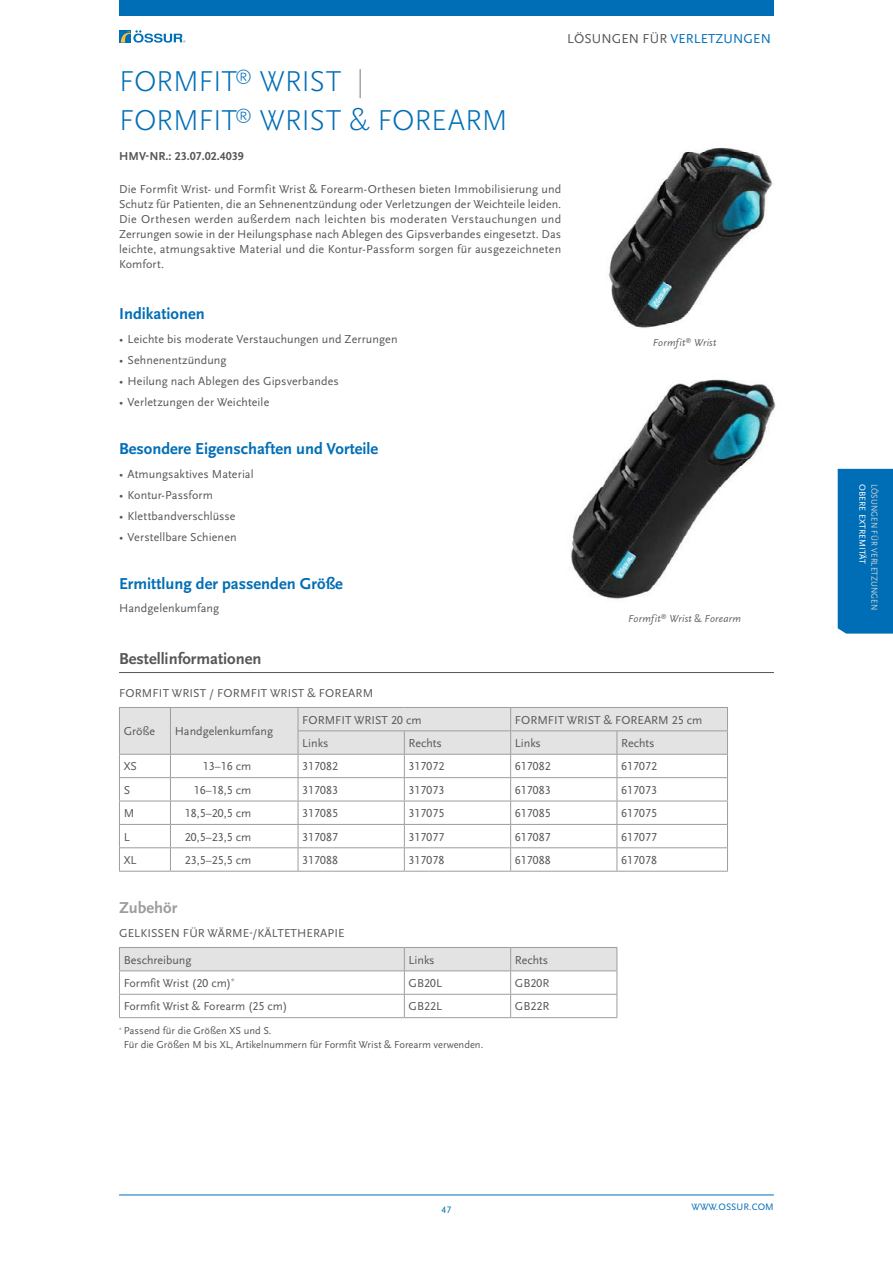
<style>
.page{position:relative;width:893px;height:1263px;background:#fff}
.page>*{position:absolute;margin:0;border:0;box-sizing:border-box;transform-origin:0 0}
.Header_1_Product_Blu{font:300 30px "Scala Sans Pro";letter-spacing:-.01em;color:#006eb6}
.Header_2_Zwischenübe{font:700 16.5px "Scala Sans Pro";color:#006eb6}
.Header_2_Bestellinfo{font:700 16.5px "Scala Sans Pro";color:#575756}
.Header_2_Zubehör{font:700 16.5px "Scala Sans Pro";color:#9d9d9c}
.t1{font:13.5px "Scala Sans Pro";letter-spacing:.01em;color:#006eb6}
.Text_Produktbeschrei{font:12px/15px "Scala Sans Pro";letter-spacing:.01em;color:#575756;text-align:justify}
.Tabelle_Beschriftung{font:12px "Scala Sans Pro";color:#575756}
.Tabelle_Inhalt{font:12px "Scala Sans Pro";color:#575756}
.Tabelle_Überschrift{font:12px "Scala Sans Pro";letter-spacing:.01em;color:#575756}
.Header_3_HMV-Nummer{font:700 12px "Scala Sans Pro";color:#575756}
.Text_ohne_Einzug{font:12px "Scala Sans Pro";letter-spacing:.01em;color:#575756}
.Tabelle_Inhalt-2{font:10.5px/13.5px "Scala Sans Pro";color:#575756}
.Text_Fußnote{font:italic 10.5px "Scala Sans Pro";letter-spacing:.02em;color:#646363}
.t2{font:9.75px "Scala Sans Pro";letter-spacing:.01em;color:#006eb6}
.t3{font:9px "Scala Sans Pro";letter-spacing:.01em;color:#d0d0d0;scale:.93 1}
.t4{font:9px "Scala Sans Pro";letter-spacing:.01em;color:#fff}
.s1{color:#575756}
.s2{color:#9d9d9c}
.s3{font-style:normal}
.s4{font-size:11.7px}
</style>
<div class="page">
<hr style="left:119px;top:1195px;width:655px;height:1px;background:#006eb6">
<svg style="left:119px;top:30px;width:12px;height:13px"></svg>
<svg style="left:121px;top:30px;width:64px;height:13px"></svg>
<div style="left:119px;top:0;width:655px;height:16px;background:#006eb6"></div>
<hr style="left:119px;top:672px;width:655px;height:1px;background:#575756">
<hr style="left:119px;top:871px;width:51px;height:1px;background:#9d9d9c">
<hr style="left:170px;top:871px;width:128px;height:1px;background:#9d9d9c">
<hr style="left:298px;top:871px;width:106px;height:1px;background:#9d9d9c">
<hr style="left:404px;top:871px;width:107px;height:1px;background:#9d9d9c">
<hr style="left:511px;top:871px;width:106px;height:1px;background:#9d9d9c">
<hr style="left:617px;top:871px;width:111px;height:1px;background:#9d9d9c">
<svg style="left:119px;top:707px;width:609px;height:164px"></svg>
<hr style="left:119px;top:1017px;width:285px;height:1px;background:#9d9d9c">
<svg style="left:119px;top:947px;width:499px;height:70px"></svg>
<hr style="left:404px;top:1017px;width:107px;height:1px;background:#9d9d9c">
<hr style="left:511px;top:1017px;width:106px;height:1px;background:#9d9d9c">
<img style="left:571px;top:379px;width:205px;height:220px">
<img style="left:608px;top:147px;width:165px;height:181px">
<div style="left:838px;top:469px;width:55px;height:165px;background:#006eb6"></div>
<p class="t1" style="left:567px;top:31px;width:205px"><span class="s1">LÖSUNGEN FÜR</span> VERLETZUNGEN</p>
<p class="Header_1_Product_Blu" style="left:119px;top:64px;width:246px">FORMFIT<sup>®</sup> WRIST <span class="s2">|</span></p>
<p class="Header_1_Product_Blu" style="left:119px;top:103px;width:390px">FORMFIT<sup>®</sup> WRIST &amp; FOREARM</p>
<p class="Header_3_HMV-Nummer" style="left:119px;top:149px;width:126px">HMV-NR.: 23.07.02.4039</p>
<p class="Text_Produktbeschrei" style="left:119px;top:181px;width:444px">Die Formfit Wrist- und Formfit Wrist &amp; Forearm-Orthesen bieten Immobilisierung und Schutz für Patienten, die an Sehnenentzündung oder Verletzungen der Weichteile leiden.<br>Die Orthesen werden außerdem nach leichten bis moderaten Verstauchungen und Zerrungen sowie in der Heilungsphase nach Ablegen des Gipsverbandes eingesetzt. Das leichte, atmungsaktive Material und die Kontur-Passform sorgen für ausgezeichneten Komfort.</p>
<p class="Header_2_Zwischenübe" style="left:119px;top:304px;width:87px">Indikationen</p>
<p class="Text_Produktbeschrei" style="left:119px;top:331px;width:280px">• Leichte bis moderate Verstauchungen und Zerrungen</p>
<p class="Text_Produktbeschrei" style="left:119px;top:352px;width:109px">• Sehnenentzündung</p>
<p class="Text_Produktbeschrei" style="left:119px;top:373px;width:221px">• Heilung nach Ablegen des Gipsverbandes</p>
<p class="Text_Produktbeschrei" style="left:119px;top:394px;width:152px">• Verletzungen der Weichteile</p>
<p class="Header_2_Zwischenübe" style="left:119px;top:439px;width:261px">Besondere Eigenschaften und Vorteile</p>
<p class="Text_Produktbeschrei" style="left:119px;top:466px;width:136px">• Atmungsaktives Material</p>
<p class="Text_Produktbeschrei" style="left:119px;top:487px;width:95px">• Kontur-Passform</p>
<p class="Text_Produktbeschrei" style="left:119px;top:508px;width:118px">• Klettbandverschlüsse</p>
<p class="Text_Produktbeschrei" style="left:119px;top:529px;width:119px">• Verstellbare Schienen</p>
<p class="Header_2_Zwischenübe" style="left:119px;top:574px;width:225px">Ermittlung der passenden Größe</p>
<p class="Text_ohne_Einzug" style="left:119px;top:601px;width:102px">Handgelenkumfang</p>
<p class="Header_2_Bestellinfo" style="left:119px;top:649px;width:144px">Bestellinformationen</p>
<p class="Tabelle_Überschrift" style="left:119px;top:686px;width:256px">FORMFIT WRIST / FORMFIT WRIST &amp; FOREARM</p>
<p class="Tabelle_Inhalt" style="left:124px;top:724px;width:33px">Größe</p>
<p class="Tabelle_Inhalt" style="left:175px;top:724px;width:100px">Handgelenkumfang</p>
<p class="Text_Fußnote" style="left:653px;top:336px;width:65px">Formfit<sup>®</sup> Wrist</p>
<p class="Text_Fußnote" style="left:628px;top:612px;width:114px">Formfit<sup>®</sup> Wrist <span class="s3">&amp;</span> Forearm</p>
<p class="Tabelle_Inhalt" style="left:302px;top:713px;width:121px">FORMFIT WRIST 20 cm</p>
<p class="Tabelle_Inhalt" style="left:515px;top:713px;width:189px">FORMFIT WRIST &amp; FOREARM 25 cm</p>
<p class="Tabelle_Inhalt" style="left:302px;top:736px;width:28px">Links</p>
<p class="Tabelle_Inhalt" style="left:409px;top:736px;width:35px">Rechts</p>
<p class="Tabelle_Inhalt" style="left:515px;top:736px;width:28px">Links</p>
<p class="Tabelle_Inhalt" style="left:621px;top:736px;width:35px">Rechts</p>
<p class="Tabelle_Beschriftung" style="left:124px;top:759px;width:15px">XS</p>
<p class="Tabelle_Beschriftung" style="left:203px;top:759px;width:50px">13<span class="s4">–</span>16 cm</p>
<p class="Tabelle_Beschriftung" style="left:302px;top:759px;width:37px">317082</p>
<p class="Tabelle_Beschriftung" style="left:409px;top:759px;width:37px">317072</p>
<p class="Tabelle_Beschriftung" style="left:515px;top:759px;width:37px">617082</p>
<p class="Tabelle_Beschriftung" style="left:621px;top:759px;width:37px">617072</p>
<p class="Tabelle_Beschriftung" style="left:124px;top:783px;width:8px">S</p>
<p class="Tabelle_Beschriftung" style="left:194px;top:783px;width:59px">16<span class="s4">–</span>18,5 cm</p>
<p class="Tabelle_Beschriftung" style="left:302px;top:783px;width:37px">317083</p>
<p class="Tabelle_Beschriftung" style="left:409px;top:783px;width:37px">317073</p>
<p class="Tabelle_Beschriftung" style="left:515px;top:783px;width:37px">617083</p>
<p class="Tabelle_Beschriftung" style="left:621px;top:783px;width:37px">617073</p>
<p class="Tabelle_Beschriftung" style="left:124px;top:806px;width:12px">M</p>
<p class="Tabelle_Beschriftung" style="left:185px;top:806px;width:68px">18,5<span class="s4">–</span>20,5 cm</p>
<p class="Tabelle_Beschriftung" style="left:302px;top:806px;width:37px">317085</p>
<p class="Tabelle_Beschriftung" style="left:409px;top:806px;width:37px">317075</p>
<p class="Tabelle_Beschriftung" style="left:515px;top:806px;width:37px">617085</p>
<p class="Tabelle_Beschriftung" style="left:621px;top:806px;width:37px">617075</p>
<p class="Tabelle_Beschriftung" style="left:124px;top:830px;width:7px">L</p>
<p class="Tabelle_Beschriftung" style="left:185px;top:830px;width:68px">20,5<span class="s4">–</span>23,5 cm</p>
<p class="Tabelle_Beschriftung" style="left:302px;top:830px;width:37px">317087</p>
<p class="Tabelle_Beschriftung" style="left:409px;top:830px;width:37px">317077</p>
<p class="Tabelle_Beschriftung" style="left:515px;top:830px;width:37px">617087</p>
<p class="Tabelle_Beschriftung" style="left:621px;top:830px;width:37px">617077</p>
<p class="Tabelle_Beschriftung" style="left:124px;top:853px;width:14px">XL</p>
<p class="Tabelle_Beschriftung" style="left:185px;top:853px;width:68px">23,5<span class="s4">–</span>25,5 cm</p>
<p class="Tabelle_Beschriftung" style="left:302px;top:853px;width:37px">317088</p>
<p class="Tabelle_Beschriftung" style="left:409px;top:853px;width:37px">317078</p>
<p class="Tabelle_Beschriftung" style="left:515px;top:853px;width:37px">617088</p>
<p class="Tabelle_Beschriftung" style="left:621px;top:853px;width:37px">617078</p>
<p class="Header_2_Zubehör" style="left:119px;top:898px;width:60px">Zubehör</p>
<p class="Tabelle_Überschrift" style="left:119px;top:926px;width:227px">GELKISSEN FÜR WÄRME-/KÄLTETHERAPIE</p>
<p class="Tabelle_Inhalt" style="left:124px;top:953px;width:69px">Beschreibung</p>
<p class="Tabelle_Inhalt" style="left:409px;top:953px;width:28px">Links</p>
<p class="Tabelle_Inhalt" style="left:515px;top:953px;width:35px">Rechts</p>
<p class="Tabelle_Beschriftung" style="left:124px;top:976px;width:112px">Formfit Wrist (20 cm)<sup>*</sup></p>
<p class="Tabelle_Beschriftung" style="left:409px;top:976px;width:35px">GB20L</p>
<p class="Tabelle_Beschriftung" style="left:515px;top:976px;width:36px">GB20R</p>
<p class="Tabelle_Beschriftung" style="left:124px;top:999px;width:165px">Formfit Wrist &amp; Forearm (25 cm)</p>
<p class="Tabelle_Beschriftung" style="left:409px;top:999px;width:35px">GB22L</p>
<p class="Tabelle_Beschriftung" style="left:515px;top:999px;width:36px">GB22R</p>
<p class="Tabelle_Inhalt-2" style="left:124px;top:1024px;width:361px;text-indent:-5px"><sup>*</sup> Passend für die Größen XS und S.<br>Für die Größen M bis XL, Artikelnummern für Formfit Wrist &amp; Forearm verwenden.</p>
<p class="t2" style="left:442px;top:1204px;width:11px">47</p>
<p class="t2" style="left:691px;top:1201px;width:84px">WWW.OSSUR.COM</p>
<p class="t4" style="left:868px;top:484px;width:82px;rotate:90deg">OBERE EXTREMITÄT</p>
<p class="t3" style="left:880px;top:484px;width:137px;rotate:90deg">LÖSUNGEN FÜR VERLETZUNGEN</p>
</div>
